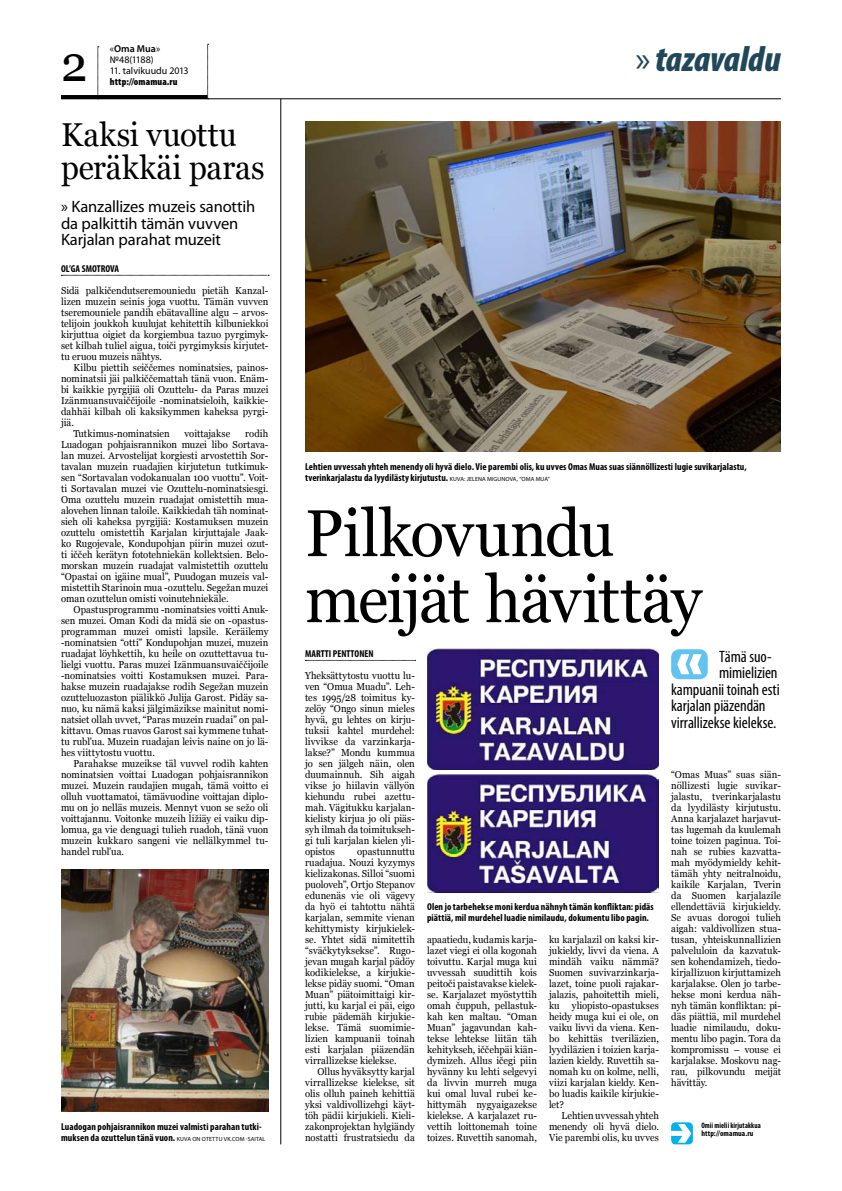
<style>
.page{position:relative;width:842px;height:1191px;background:#fff}
.page>*{position:absolute;margin:0;border:0;box-sizing:border-box;transform-origin:0 0}
.t1{font:66px/66px "Georgia";letter-spacing:-.03em;color:#000;scale:.95 1}
.t2{font:49.5px "Georgia";color:#000;scale:.95 1}
.t3{font:italic 900 condensed 36px "Myriad Pro";letter-spacing:-.005em;color:#20485a}
.t4{font:33px/33px "Georgia";letter-spacing:.005em;color:#000;scale:.95 1}
.t5{font:condensed 16.5px "Myriad Pro";letter-spacing:-.005em;color:#000}
.t6{font:16.5px/16.5px "Myriad Pro";letter-spacing:-.01em;color:#000}
.t7{font:10px/11px "Georgia";letter-spacing:.005em;color:#000;text-align:justify;scale:.95 1}
.t8{font:700 condensed 10px/11px "Myriad Pro";letter-spacing:.005em;color:#000}
.t9{font:10px/11px "Myriad Pro";letter-spacing:-.005em;color:#000}
.t10{font:900 condensed 10px "Myriad Pro";letter-spacing:.015em;color:#000}
.t11{font:700 condensed 8px/8px "Myriad Pro";letter-spacing:.015em;color:#000;scale:.9 1}
.s1{font-weight:600}
.s2{font-weight:400;font-stretch:normal;font-size:6px}
.s3{font-weight:400;font-style:normal;font-stretch:normal}
</style>
<div class="page">
<hr style="left:61px;top:98px;width:720px;height:1px;background:#000">
<hr style="left:61px;top:95px;width:146px;height:4px;background:#000">
<svg style="left:98px;top:46px;width:1px;height:49px"></svg>
<svg style="left:207px;top:44px;width:2px;height:55px"></svg>
<div style="left:671px;top:649px;width:37px;height:30px;background:#63c3f0;border-radius:9px"></div>
<svg style="left:677px;top:654px;width:25px;height:20px"></svg>
<hr style="left:281px;top:99px;width:1px;height:1045px;background:#000">
<svg style="left:671px;top:1122px;width:22px;height:22px"></svg>
<svg style="left:671px;top:1124px;width:20px;height:18px"></svg>
<svg style="left:61px;top:275px;width:208px;height:1px"></svg>
<img style="left:61px;top:869px;width:207px;height:242px">
<img style="left:305px;top:121px;width:476px;height:330px">
<svg style="left:305px;top:660px;width:111px;height:1px"></svg>
<img style="left:427px;top:648px;width:231px;height:122px">
<img style="left:427px;top:774px;width:231px;height:118px">
<h2 class="t2" style="left:61px;top:36px;width:29px">2</h2>
<p class="t9" style="left:110px;top:42px;width:52px">«<span class="s1">Oma Mua</span>» №48(1188)</p>
<p class="t9" style="left:110px;top:64px;width:80px">11. talvikuudu 2013</p>
<p class="t10" style="left:110px;top:76px;width:69px">http://omamua.ru</p>
<h3 class="t4" style="left:61px;top:118px;width:216px">Kaksi vuottu peräkkäi paras</h3>
<h3 class="t6" style="left:61px;top:198px;width:196px">» Kanzallizes muzeis sanottih da palkittih tämän vuvven<br>Karjalan parahat muzeit</h3>
<p class="t8" style="left:61px;top:262px;width:60px">Ol’ga Smotrova</p>
<p class="t7" style="left:61px;top:285px;width:220px">Sidä palkičendutseremouniedu pietäh Kanzal&shy;lizen muzein seinis joga vuottu. Tämän vuvven tseremouniele pandih ebätavalline algu – arvos&shy;telijoin joukkoh kuulujat kehitettih kilbuniekkoi kirjuttua oigiet da korgiembua tazuo pyrgimyk&shy;set kilbah tuliel aigua, toiči pyrgimyksis kirjutet&shy;tu eruou muzeis nähtys.</p>
<p class="t7" style="left:73px;top:362px;width:207px">Kilbu piettih seiččemes nominatsies, painos-</p>
<p class="t7" style="left:61px;top:373px;width:220px">nominatsii jäi palkiččemattah tänä vuon. Enäm-</p>
<p class="t7" style="left:61px;top:384px;width:220px">bi kaikkie pyrgijiä oli Ozuttelu- da Paras muzei</p>
<p class="t7" style="left:61px;top:395px;width:220px">Izänmuansuvaiččijoile -nominatsieloih, kaikkie-</p>
<p class="t7" style="left:61px;top:406px;width:220px">dahhäi kilbah oli kaksikymmen kaheksa pyrgi-</p>
<p class="t7" style="left:61px;top:417px;width:15px">jiä.</p>
<p class="t7" style="left:73px;top:428px;width:103px">Tutkimus-nominatsien</p>
<p class="t7" style="left:185px;top:428px;width:50px">voittajakse</p>
<p class="t7" style="left:61px;top:428px;width:220px;text-indent:184px">rodih Luadogan pohjaisrannikon muzei libo Sortava&shy;lan muzei. Arvostelijat korgiesti arvostettih Sor&shy;tavalan muzein ruadajien kirjutetun tutkimuk&shy;sen “Sortavalan vodokanualan 100 vuottu”. Voit&shy;ti Sortavalan muzei vie Ozuttelu-nominatsiesgi.<br>Oma ozuttelu muzein ruadajat omistettih mua&shy;alovehen linnan taloile. Kaikkiedah täh nominat&shy;sieh oli kaheksa pyrgijiä: Kostamuksen muzein ozuttelu omistettih Karjalan kirjuttajale Jaak&shy;ko Rugojevale, Kondupohjan piirin muzei ozut&shy;ti iččeh kerätyn fototehniekän kollektsien. Belo&shy;morskan muzein ruadajat valmistettih ozuttelu “Opastai on igäine mual”, Puudogan muzeis val&shy;mistettih Starinoin mua -ozuttelu. Segežan muzei oman ozuttelun omisti voinutehniekäle.</p>
<p class="t7" style="left:61px;top:604px;width:220px;text-indent:12px">Opastusprogrammu -nominatsies voitti Anuk&shy;sen muzei. Oman Kodi da midä sie on -opastus&shy;programman muzei omisti lapsile. Keräilemy -nominatsien “otti” Kondupohjan muzei, muzein ruadajat löyhkettih, ku heile on ozuttettavua tu&shy;lielgi vuottu. Paras muzei Izänmuansuvaiččijoile -nominatsies voitti Kostamuksen muzei. Para&shy;hakse muzein ruadajakse rodih Segežan muzein ozutteluozaston piälikkö Julija Garost. Pidäy sa&shy;nuo, ku nämä kaksi jälgimäzikse mainitut nomi&shy;natsiet ollah uvvet, “Paras muzein ruadai” on pal&shy;kittavu. Omas ruavos Garost sai kymmene tuhat&shy;tu rubl’ua. Muzein ruadajan leivis naine on jo lä&shy;hes viittytostu vuottu.</p>
<p class="t7" style="left:61px;top:758px;width:220px;text-indent:12px">Parahakse muzeikse täl vuvvel rodih kahten nominatsien voittai Luadogan pohjaisrannikon muzei. Muzein raudajien mugah, tämä voitto ei olluh vuottamatoi, tämävuodine voittajan diplo&shy;mu on jo nelläs muzeis. Mennyt vuon se sežo oli voittajannu. Voitonke muzeih ližiäy ei vaiku dip&shy;lomua, ga vie denguagi tulieh ruadoh, tänä vuon muzein kukkaro sangeni vie nellälkymmel tu&shy;handel rubl’ua.</p>
<p class="t8" style="left:61px;top:1120px;width:202px">Luadogan pohjaisrannikon muzei valmisti parahan tutki&shy;muksen da ozuttelun tänä vuon. <span class="s2">Kuva on otettu vk.com -sa ital</span></p>
<h3 class="t3" style="left:635px;top:40px;width:147px"><span class="s3">»</span> tazavaldu</h3>
<p class="t8" style="left:305px;top:460px;width:443px">Lehtien uvvessah yhteh menendy oli hyvä dielo. Vie parembi olis, ku uvves Omas Muas suas siännöllizesti lugie suvikarjalastu, tverinkarjalastu da lyydilästy kirjutustu. <span class="s2">Kuva: Jele na Migunova, “Oma Mua”</span></p>
<h1 class="t1" style="left:305px;top:500px;width:419px">Pilkovundu meijät hävittäy</h1>
<p class="t8" style="left:305px;top:647px;width:69px">Martti Pentton en</p>
<p class="t7" style="left:305px;top:670px;width:117px">Yheksättytostu vuottu lu&shy;ven “Omua Muadu”. Leh&shy;tes 1995/28 toimitus ky&shy;zelöy “Ongo sinun mieles hyvä, gu lehtes on kirju&shy;tuksii kahtel murdehel: livvikse da varzinkarja&shy;lakse?” Mondu kummua jo sen jälgeh näin, olen duumainnuh. Sih aigah vikse jo hiilavin vällyön kiehundu rubei azettu&shy;mah. Vägitukku karjalan&shy;kielisty kirjua jo oli piäs&shy;syh ilmah da toimitukseh&shy;gi tuli karjalan kielen yli&shy;opistos</p>
<p class="t7" style="left:305px;top:846px;width:117px;text-indent:52px">opastunnuttu ruadajua. Nouzi kyzymys kielizakonas. Silloi “suomi puoloveh”, Ortjo Stepanov edunenäs vie oli vägevy da hyö ei tahtottu nähtä karjalan, semmite vienan kehittymisty kirjukielek&shy;se. Yhtet sidä nimitettih “sväčkytyksekse”. Rugo&shy;jevan mugah karjal pädöy kodikielekse, a kirjukie&shy;lekse pidäy suomi. “Oman Muan” piätoimittaigi kir&shy;jutti, ku karjal ei päi, eigo rubie pädemäh kirjukie&shy;lekse. Tämä suomimie&shy;lizien kampuanii toinah esti karjalan piäzendän virrallizekse kielekse.</p>
<p class="t7" style="left:305px;top:1066px;width:117px;text-indent:12px">Ollus hyväksytty karjal virrallizekse kielekse, sit olis olluh paineh kehittiä yksi valdivollizehgi käyt&shy;töh pädii kirjukieli. Kieli&shy;zakonprojektan hylgiändy nostatti frustratsiedu da</p>
<h3 class="t5" style="left:719px;top:646px;width:54px">Tämä suo-</h3>
<h3 class="t5" style="left:719px;top:662px;width:60px">mimielizien</h3>
<h3 class="t5" style="left:671px;top:679px;width:110px">kampuanii toinah esti</h3>
<h3 class="t5" style="left:671px;top:695px;width:96px">karjalan piäzendän</h3>
<h3 class="t5" style="left:671px;top:712px;width:107px">virrallizekse kielekse.</h3>
<p class="t8" style="left:427px;top:900px;width:228px">Olen jo tarbehekse moni kerdua nähnyh tämän konfliktan: pidäs piättiä, mil murdehel luadie nimilaudu, dokumentu libo pagin.</p>
<p class="t7" style="left:427px;top:934px;width:117px">apaatiedu, kudamis karja&shy;lazet viegi ei olla kogonah toivuttu. Karjal muga kui uvvessah suudittih kois peitoči paistavakse kielek&shy;se. Karjalazet myöstyttih omah čuppuh, pellastuk&shy;kah ken maltau. “Oman Muan” jagavundan kah&shy;tekse lehtekse liitän täh kehitykseh, iččehpäi kiän&shy;dymizeh. Allus ičegi piin hyvänny ku lehti selgevyi da livvin murreh muga kui omal luval rubei ke&shy;hittymäh nygyaigazekse kielekse. A karjalazet ru&shy;vettih loittonemah toine toizes. Ruvettih sanomah,</p>
<p class="t7" style="left:549px;top:934px;width:117px">ku karjalazil on kaksi kir&shy;jukieldy, livvi da viena. A mindäh vaiku nämmä?<br>Suomen suvivarzinkarja&shy;lazet, toine puoli rajakar&shy;jalazis, pahoitettih mieli, ku yliopisto-opastukses heidy muga kui ei ole, on vaiku livvi da viena. Ken&shy;bo kehittäs tveriläzien, lyydiläzien i toizien karja&shy;lazien kieldy. Ruvettih sa&shy;nomah ku on kolme, nelli, viizi karjalan kieldy. Ken&shy;bo luadis kaikile kirjukie&shy;let?</p>
<p class="t7" style="left:549px;top:1110px;width:117px;text-indent:12px">Lehtien uvvessah yhteh menendy oli hyvä dielo.<br>Vie parembi olis, ku uvves</p>
<p class="t7" style="left:671px;top:769px;width:117px">“Omas Muas” suas siän&shy;nöllizesti lugie suvikar&shy;jalastu, tverinkarjalastu da lyydilästy kirjutustu.<br>Anna karjalazet harjavut&shy;tas lugemah da kuulemah toine toizen paginua. Toi&shy;nah se rubies kazvatta&shy;mah myödymieldy kehit&shy;tämäh yhty neitralnoidu, kaikile Karjalan, Tverin da Suomen karjalazile ellendettäviä kirjukieldy.<br>Se avuas dorogoi tulieh aigah: valdivollizen stua&shy;tusan, yhteiskunnallizien palveluloin da kazvatuk&shy;sen kohendamizeh, tiedo&shy;kirjallizuon kirjuttamizeh karjalakse. Olen jo tarbe&shy;hekse moni kerdua näh&shy;nyh tämän konfliktan: pi&shy;däs piättiä, mil murdehel luadie nimilaudu, doku&shy;mentu libo pagin. Tora da kompromissu – vouse ei karjalakse. Moskovu nag&shy;rau, pilkovundu meijät hävittäy.</p>
<p class="t11" style="left:701px;top:1121px;width:68px">Omii mielii kirjutakkua http://omamua.ru</p>
</div>
